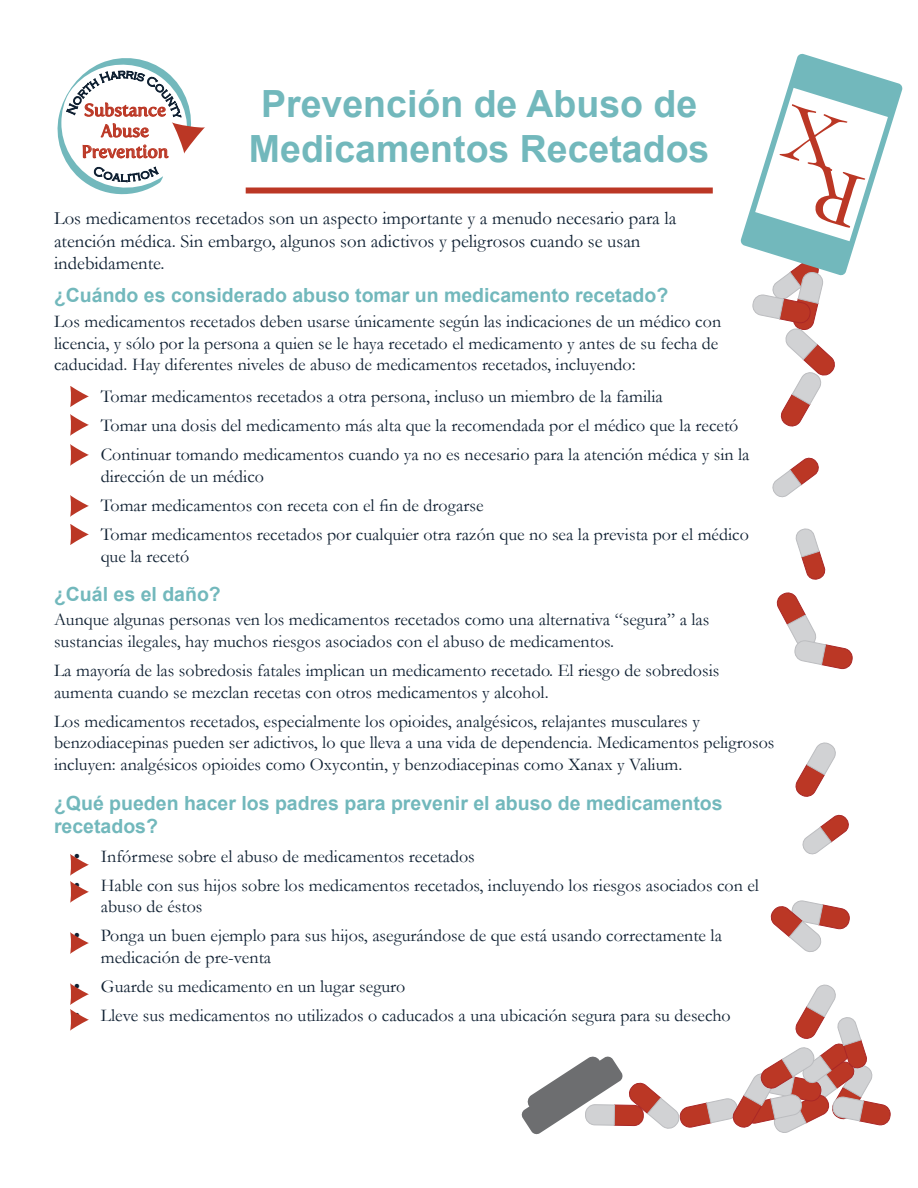
<style>
.page{position:relative;width:918px;height:1188px;background:#fff}
.page>*{position:absolute;margin:0;border:0;box-sizing:border-box;transform-origin:0 0}
.t1{font:700 37.5px/45px "Arial";color:#72b8bc;text-align:center}
.t2{font:700 19.5px/23.4px "Arial";color:#72b8bc}
.t3{font:18.75px/22.5px "Garamond";color:#0f2032}
.t4{font:18px/21.6px "Garamond";color:#0f2032}
.t5{font:17.25px/20.7px "Fertigo Pro";color:#bb3725;text-align:center}
</style>
<div class="page">
<div style="left:246px;top:188px;width:467px;height:6px;background:#bb3725"></div>
<svg style="left:772px;top:457px;width:47px;height:41px"></svg>
<svg style="left:795px;top:528px;width:31px;height:52px"></svg>
<svg style="left:776px;top:592px;width:77px;height:77px"></svg>
<svg style="left:795px;top:742px;width:41px;height:55px"></svg>
<svg style="left:802px;top:814px;width:47px;height:41px"></svg>
<svg style="left:770px;top:900px;width:80px;height:52px"></svg>
<svg style="left:522px;top:984px;width:369px;height:150px"></svg>
<svg style="left:70px;top:386px;width:19px;height:21px"></svg>
<svg style="left:70px;top:415px;width:19px;height:20px"></svg>
<svg style="left:70px;top:445px;width:19px;height:20px"></svg>
<svg style="left:70px;top:496px;width:19px;height:20px"></svg>
<svg style="left:70px;top:524px;width:19px;height:21px"></svg>
<svg style="left:70px;top:854px;width:19px;height:21px"></svg>
<svg style="left:70px;top:881px;width:19px;height:21px"></svg>
<svg style="left:70px;top:933px;width:19px;height:20px"></svg>
<svg style="left:70px;top:984px;width:19px;height:46px"></svg>
<svg style="left:57px;top:58px;width:148px;height:136px"></svg>
<svg style="left:740px;top:54px;width:162px;height:373px"></svg>
<p class="t5" style="left:84px;top:100px;width:84px">Substance</p>
<p class="t5" style="left:82px;top:121px;width:88px">Abuse<br>Prevention</p>
<h1 class="t1" style="left:249px;top:81px;width:462px">Prevención de Abuso de<br>Medicamentos Recetados</h1>
<p class="t3" style="left:54px;top:207px;width:624px">Los medicamentos recetados son un aspecto importante y a menudo necesario para la atención médica. Sin embargo, algunos son adictivos y peligrosos cuando se usan indebidamente.</p>
<p class="t2" style="left:54px;top:284px;width:616px">¿Cuándo es considerado abuso tomar un medicamento recetado?</p>
<p class="t4" style="left:54px;top:311px;width:669px">Los medicamentos recetados deben usarse únicamente según las indicaciones de un médico con licencia, y sólo por la persona a quien se le haya recetado el medicamento y antes de su fecha de caducidad. Hay diferentes niveles de abuso de medicamentos recetados, incluyendo:</p>
<p class="t4" style="left:74px;top:386px;width:591px">• Tomar medicamentos recetados a otra persona, incluso un miembro de la familia</p>
<p class="t4" style="left:74px;top:415px;width:666px">• Tomar una dosis del medicamento más alta que la recomendada por el médico que la recetó</p>
<p class="t4" style="left:101px;top:444px;width:650px;text-indent:-27px">• Continuar tomando medicamentos cuando ya no es necesario para la atención médica y sin la dirección de un médico</p>
<p class="t4" style="left:74px;top:495px;width:411px">• Tomar medicamentos con receta con el fin de drogarse</p>
<p class="t4" style="left:101px;top:524px;width:650px;text-indent:-27px">• Tomar medicamentos recetados por cualquier otra razón que no sea la prevista por el médico que la recetó</p>
<p class="t2" style="left:54px;top:582px;width:168px">¿Cuál es el daño?</p>
<p class="t4" style="left:54px;top:609px;width:657px">Aunque algunas personas ven los medicamentos recetados como una alternativa “segura” a las sustancias ilegales, hay muchos riesgos asociados con el abuso de medicamentos.</p>
<p class="t4" style="left:54px;top:660px;width:667px">La mayoría de las sobredosis fatales implican un medicamento recetado. El riesgo de sobredosis aumenta cuando se mezclan recetas con otros medicamentos y alcohol.</p>
<p class="t4" style="left:54px;top:710px;width:722px">Los medicamentos recetados, especialmente los opioides, analgésicos, relajantes musculares y benzodiacepinas pueden ser adictivos, lo que lleva a una vida de dependencia. Medicamentos peligrosos incluyen: analgésicos opioides como Oxycontin, y benzodiacepinas como Xanax y Valium.</p>
<p class="t2" style="left:54px;top:791px;width:670px">¿Qué pueden hacer los padres para prevenir el abuso de medicamentos recetados?</p>
<p class="t4" style="left:74px;top:845px;width:403px">• Infórmese sobre el abuso de medicamentos recetados</p>
<p class="t4" style="left:101px;top:875px;width:660px;text-indent:-27px">• Hable con sus hijos sobre los medicamentos recetados, incluyendo los riesgos asociados con el abuso de éstos</p>
<p class="t4" style="left:101px;top:925px;width:623px;text-indent:-27px">• Ponga un buen ejemplo para sus hijos, asegurándose de que está usando correctamente la medicación de pre-venta</p>
<p class="t4" style="left:74px;top:976px;width:333px">• Guarde su medicamento en un lugar seguro</p>
<p class="t4" style="left:74px;top:1005px;width:658px">• Lleve sus medicamentos no utilizados o caducados a una ubicación segura para su desecho</p>
</div>
